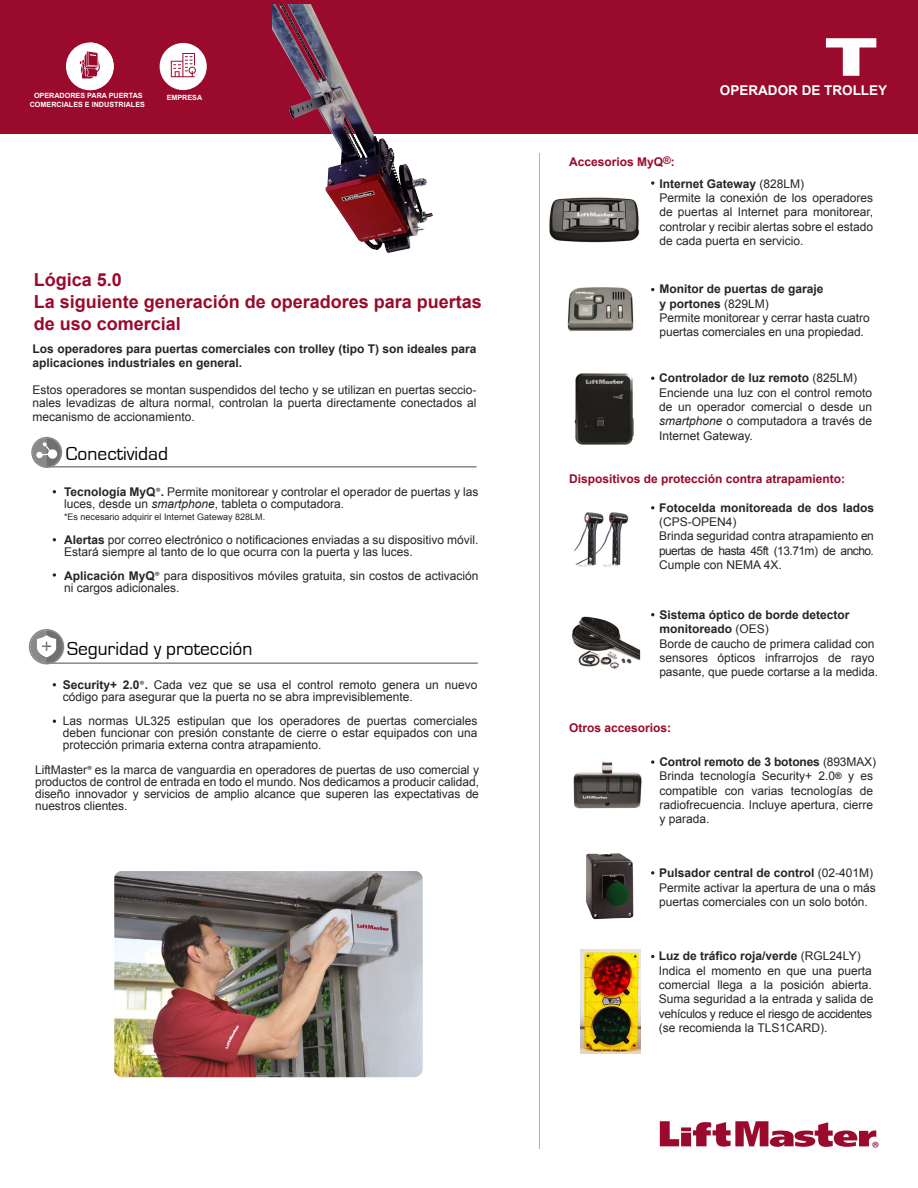
<style>
.page{position:relative;width:918px;height:1188px;background:#fff}
.page>*{position:absolute;margin:0;border:0;box-sizing:border-box;transform-origin:0 0}
.t1{font:900 52.5px "Arial";color:#fff;scale:1.43 1}
.t2{font:19.5px "Eurostile";color:#000}
.t3{font:700 18px/21.6px "Arial";color:#990a2c}
.t4{font:18px "Myriad Pro";color:#990a2c}
.t5{font:700 13.5px "Arial";color:#fff}
.t6{font:12px/14.4px "Arial";color:#252525}
.t7{font:700 12px/13.5px "Arial";color:#252525}
.t8{font:700 12px "Arial";color:#990a2c}
.t9{font:9px "Arial";color:#252525}
.t10{font:700 7.2px "Arial";color:#fff}
.s1{font-weight:700}
.s2{font-family:"Myriad Pro"}
.s3{font-style:italic}
.s4{font-size:10.5px}
.s5{font-weight:700;font-size:9px}
</style>
<div class="page">
<div style="left:0;top:0;width:918px;height:134px;background:#990a2c"></div>
<hr style="left:539px;top:153px;width:1px;height:996px;background:#1d1d1b">
<div style="left:29px;top:629px;width:35px;height:35px;border:2px solid #898989;border-radius:50%"></div>
<div style="left:30px;top:630px;width:33px;height:33px;background:#898989;border-radius:50%"></div>
<svg style="left:36px;top:630px;width:27px;height:33px"></svg>
<hr style="left:44px;top:466px;width:433px;height:2px;background:#898989">
<hr style="left:45px;top:662px;width:433px;height:2px;background:#898989">
<div style="left:33px;top:438px;width:28px;height:29px;background:#898989;border-radius:50%"></div>
<svg style="left:36px;top:438px;width:25px;height:28px"></svg>
<div style="left:31px;top:437px;width:31px;height:31px;border:2px solid #898989;border-radius:50%"></div>
<svg style="left:660px;top:1121px;width:216px;height:26px"></svg>
<img style="left:272px;top:5px;width:161px;height:248px">
<div style="left:160px;top:43px;width:47px;height:47px;background:#fff;border-radius:50%"></div>
<svg style="left:171px;top:53px;width:25px;height:25px"></svg>
<div style="left:66px;top:43px;width:48px;height:47px;background:#fff;border-radius:50%"></div>
<svg style="left:80px;top:43px;width:34px;height:47px"></svg>
<svg style="left:53px;top:573px;width:3px;height:4px"></svg>
<img style="left:574px;top:512px;width:55px;height:55px">
<img style="left:572px;top:616px;width:69px;height:53px">
<img style="left:574px;top:373px;width:60px;height:72px">
<img style="left:567px;top:287px;width:88px;height:44px">
<img style="left:549px;top:197px;width:91px;height:46px">
<img style="left:573px;top:759px;width:69px;height:50px">
<svg style="left:651px;top:181px;width:3px;height:4px"></svg>
<svg style="left:651px;top:760px;width:3px;height:4px"></svg>
<svg style="left:651px;top:871px;width:3px;height:4px"></svg>
<img style="left:580px;top:950px;width:61px;height:103px">
<img style="left:586px;top:853px;width:48px;height:67px">
<img style="left:114px;top:871px;width:309px;height:206px">
<p class="t10" style="left:34px;top:91px;width:110px">OPERADORES PARA PUERTAS</p>
<p class="t10" style="left:167px;top:92px;width:37px">EMPRESA</p>
<p class="t10" style="left:30px;top:99px;width:117px">COMERCIALES E INDUSTRIALES</p>
<h3 class="t3" style="left:34px;top:270px;width:450px">Lógica 5.0<br>La siguiente generación de operadores para puertas de uso comercial</h3>
<p class="t7" style="left:33px;top:343px;width:446px">Los operadores para puertas comerciales con trolley (tipo T) son ideales para aplicaciones industriales en general.</p>
<p class="t6" style="left:33px;top:383px;width:445px;line-height:13.5px;text-align:justify">Estos operadores se montan suspendidos del techo y se utilizan en puertas seccio&shy;nales levadizas de altura normal, controlan la puerta directamente conectados al mecanismo de accionamiento.</p>
<h2 class="t2" style="left:66px;top:443px;width:104px">Conectividad</h2>
<p class="t6" style="left:64px;top:486px;width:416px;line-height:12px"><span class="s1">Tecnología MyQ</span><span class="s2">®</span><span class="s1">.</span> Permite monitorear y controlar el operador de puertas y las luces, desde un <span class="s3">smartphone</span>, tableta o computadora.</p>
<p class="t9" style="left:64px;top:511px;width:203px">*Es necesario adquirir el Internet Gateway 828LM.</p>
<p class="t6" style="left:64px;top:534px;width:416px;line-height:12px"><span class="s1">Alertas</span> por correo electrónico o notificaciones enviadas a su dispositivo móvil.<br>Estará siempre al tanto de lo que ocurra con la puerta y las luces.</p>
<p class="t6" style="left:64px;top:570px;width:416px;line-height:12px"><span class="s1">Aplicación MyQ</span><span class="s2">®</span> para dispositivos móviles gratuita, sin costos de activación ni cargos adicionales.</p>
<h2 class="t2" style="left:67px;top:638px;width:187px">Seguridad y protección</h2>
<p class="t6" style="left:63px;top:679px;width:416px;line-height:12px"><span class="s1">Security+ 2.0</span><span class="s2">®</span><span class="s1">.</span> Cada vez que se usa el control remoto genera un nuevo código para asegurar que la puerta no se abra imprevisiblemente.</p>
<p class="t6" style="left:63px;top:715px;width:416px;line-height:12px;text-align:justify">Las normas UL325 estipulan que los operadores de puertas comerciales deben funcionar con presión constante de cierre o estar equipados con una protección primaria externa contra atrapamiento.</p>
<p class="t6" style="left:35px;top:764px;width:445px;line-height:12px;text-align:justify">LiftMaster<span class="s2">®</span> es la marca de vanguardia en operadores de puertas de uso comercial y productos de control de entrada en todo el mundo. Nos dedicamos a producir calidad, diseño innovador y servicios de amplio alcance que superen las expectativas de nuestros clientes.</p>
<h1 class="t1" style="left:824px;top:19px;width:39px">T</h1>
<p class="t8" style="left:569px;top:154px;width:107px">Accesorios MyQ<span class="s4">®</span>:</p>
<p class="t5" style="left:720px;top:82px;width:169px">OPERADOR DE TROLLEY</p>
<p class="t6" style="left:659px;top:176px;width:215px"><span class="s1">Internet Gateway</span> (828LM)<br>Permite la conexión de los operadores de puertas al Internet para monitorear, controlar y recibir alertas sobre el estado de cada puerta en servicio.</p>
<p class="t6" style="left:660px;top:282px;width:212px"><span class="s1">Monitor de puertas de garaje<br>y portones</span> (829LM)<br>Permite monitorear y cerrar hasta cuatro puertas comerciales en una propiedad.</p>
<p class="t6" style="left:659px;top:371px;width:215px"><span class="s1">Controlador de luz remoto</span> (825LM)<br>Enciende una luz con el control remoto de un operador comercial o desde un <span class="s3">smartphone</span> o computadora a través de<br>Internet Gateway.</p>
<p class="t8" style="left:569px;top:471px;width:278px">Dispositivos de protección contra atrapamiento:</p>
<p class="t7" style="left:659px;top:501px;width:216px">Fotocelda monitoreada de dos lados</p>
<p class="t6" style="left:659px;top:515px;width:216px">(CPS-OPEN4)<br>Brinda seguridad contra atrapamiento en puertas de hasta 45ft (13.71m) de ancho.<br>Cumple con NEMA 4X.</p>
<p class="t6" style="left:659px;top:607px;width:220px"><span class="s1">Sistema óptico de borde detector monitoreado</span> (OES)<br>Borde de caucho de primera calidad con sensores ópticos infrarrojos de rayo pasante, que puede cortarse a la medida.</p>
<p class="t8" style="left:569px;top:720px;width:104px">Otros accesorios:</p>
<p class="t6" style="left:659px;top:754px;width:218px"><span class="s1">Control remoto de 3 botones</span> (893MAX)<br>Brinda tecnología Security+ 2.0<span class="s5">®</span> y es compatible con varias tecnologías de radiofrecuencia. Incluye apertura, cierre y parada.</p>
<p class="t6" style="left:659px;top:866px;width:218px"><span class="s1">Pulsador central de control</span> (02-401M)<br>Permite activar la apertura de una o más puertas comerciales con un solo botón.</p>
<p class="t6" style="left:659px;top:949px;width:216px"><span class="s1">Luz de tráfico roja/verde</span> (RGL24LY)<br>Indica el momento en que una puerta comercial llega a la posición abierta.<br>Suma seguridad a la entrada y salida de vehículos y reduce el riesgo de accidentes (se recomienda la TLS1CARD).</p>
<h3 class="t4" style="left:872px;top:1136px;width:9px">®</h3>
</div>
